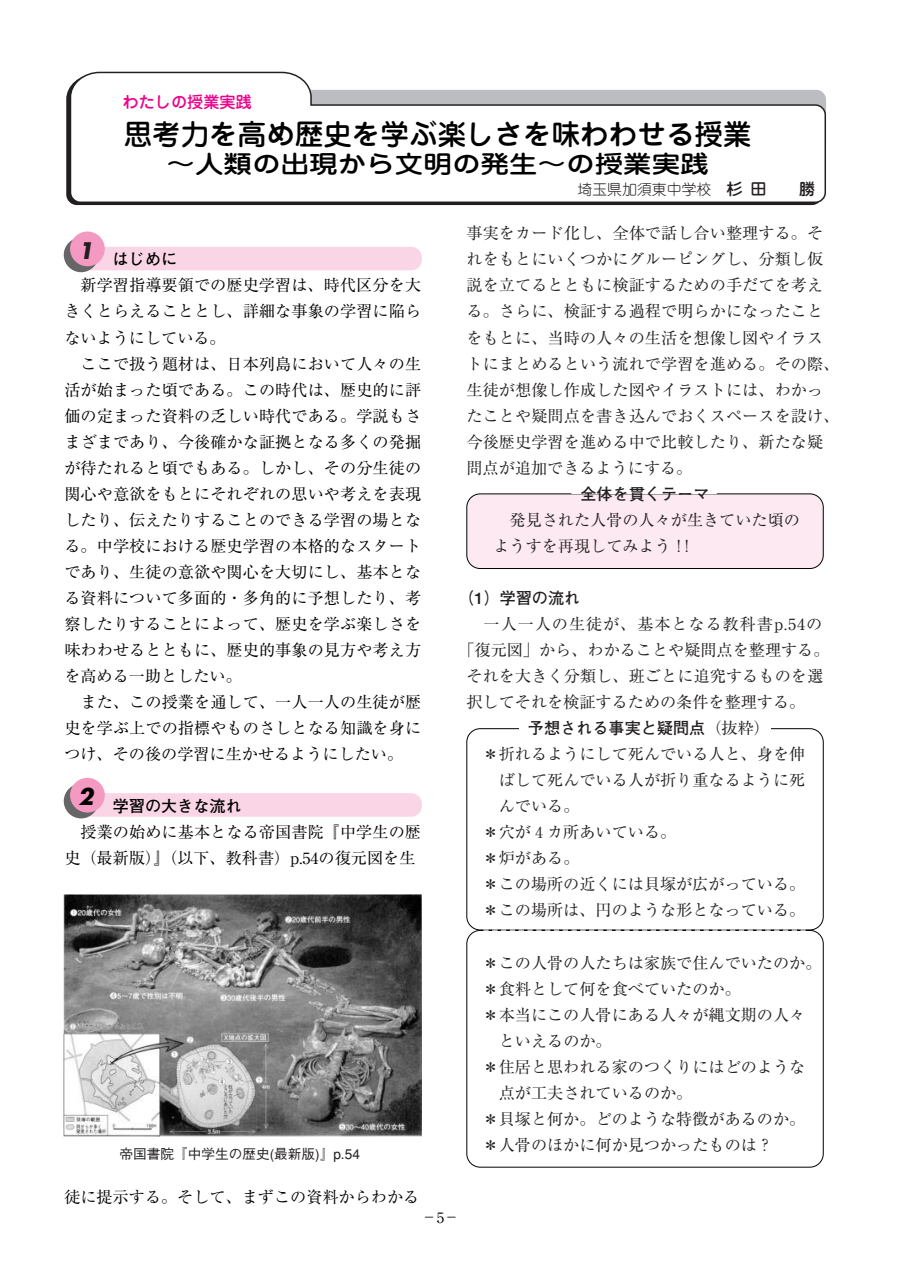
<style>
.page{position:relative;width:902px;height:1274px;background:#fff}
.page>*{position:absolute;margin:0;border:0;box-sizing:border-box;transform-origin:0 0}
.t1{font:500 28.53px "Jun 34";color:#000}
.t2{font:500 24.32px "Jun 34";color:#000;scale:1.18 1}
.t3{font:italic 700 22.4px "Futura";color:#231f20}
.t4{font:italic 700 22.4px "Futura";color:#000}
.t5{font:16.1px/26.1px "Ryumin";color:#231f20}
.t6{font:16.1px/26.1px "Ryumin";letter-spacing:.005em;color:#000;text-align:justify}
.t7{font:700 16.1px "Futo Go B101";color:#231f20}
.t8{font:16.1px "Ryumin";letter-spacing:.06em;color:#231f20}
.t9{font:700 16.1px "Futo Go B101";color:#000}
.t10{font:500 16.1px "Jun 34";color:#ed028c}
.t11{font:300 14.88px "Jun 101";color:#231f20}
.t12{font:14.88px "Ryumin";color:#000}
.t13{font:500 13.65px "Gothic BBB";color:#231f20}
.s1{font-family:"Jun 34";font-weight:500;font-size:16.1px}
.s2{font-family:"Ryumin";font-weight:400}
</style>
<div class="page">
<div style="left:467px;top:494px;width:355px;height:74px;background:#fce9f1;border-radius:13px"></div>
<div style="left:466px;top:494px;width:357px;height:75px;border:1px solid #000;border-radius:13px"></div>
<div style="left:466px;top:728px;width:357px;height:202px;border:1px solid #000;border-radius:13px"></div>
<div style="left:519px;top:724px;width:252px;height:8px;background:#fff"></div>
<div style="left:466px;top:930px;width:357px;height:237px;border:1px solid #000;border-radius:13px"></div>
<div style="left:82px;top:247px;width:339px;height:23px;background:#fad5e5;border-radius:11px"></div>
<div style="left:64px;top:238px;width:34px;height:34px;background:#666;border-radius:50%"></div>
<div style="left:70px;top:232px;width:35px;height:34px;background:#f499c2;border-radius:50%"></div>
<div style="left:82px;top:793px;width:339px;height:24px;background:#fad5e5;border-radius:11px"></div>
<div style="left:64px;top:784px;width:34px;height:34px;background:#666;border-radius:50%"></div>
<div style="left:70px;top:778px;width:35px;height:35px;background:#f499c2;border-radius:50%"></div>
<svg style="left:483px;top:930px;width:322px;height:1px"></svg>
<svg style="left:66px;top:89px;width:750px;height:117px;fill:#231f20"></svg>
<svg style="left:69px;top:71px;width:757px;height:133px"></svg>
<div style="left:62px;top:891px;width:363px;height:249px;background:linear-gradient(to right,#fff,#fff)"></div>
<img style="left:64px;top:894px;width:358px;height:242px">
<p class="t10" style="left:123px;top:95px;width:130px">わたしの授業実践</p>
<h1 class="t1" style="left:124px;top:123px;width:629px">思考力を高め歴史を学ぶ楽しさを味わわせる授業</h1>
<h2 class="t2" style="left:166px;top:155px;width:461px">～人類の出現から文明の発生～の授業実践</h2>
<p class="t11" style="left:577px;top:184px;width:239px">埼玉県加須東中学校 <span class="s1">杉田　勝</span></p>
<h3 class="t3" style="left:78px;top:240px;width:17px">1</h3>
<p class="t9" style="left:113px;top:253px;width:66px">はじめに</p>
<p class="t6" style="left:64px;top:275px;width:358px;text-indent:16px">新学習指導要領での歴史学習は、時代区分を大きくとらえることとし、詳細な事象の学習に陥らないようにしている。</p>
<p class="t6" style="left:64px;top:353px;width:358px;text-indent:16px">ここで扱う題材は、日本列島において人々の生活が始まった頃である。この時代は、歴史的に評価の定まった資料の乏しい時代である。学説もさまざまであり、今後確かな証拠となる多くの発掘が待たれると頃でもある。しかし、その分生徒の関心や意欲をもとにそれぞれの思いや考えを表現したり、伝えたりすることのできる学習の場となる。中学校における歴史学習の本格的なスタートであり、生徒の意欲や関心を大切にし、基本となる資料について多面的・多角的に予想したり、考察したりすることによって、歴史を学ぶ楽しさを味わわせるとともに、歴史的事象の見方や考え方を高める一助としたい。</p>
<p class="t6" style="left:64px;top:691px;width:358px;text-indent:16px">また、この授業を通して、一人一人の生徒が歴史を学ぶ上での指標やものさしとなる知識を身につけ、その後の学習に生かせるようにしたい。</p>
<p class="t9" style="left:113px;top:800px;width:130px">学習の大きな流れ</p>
<p class="t6" style="left:64px;top:821px;width:358px;text-indent:16px">授業の始めに基本となる帝国書院『中学生の歴史（最新版）』（以下、教科書）p.54の復元図を生</p>
<h3 class="t4" style="left:78px;top:786px;width:17px">2</h3>
<p class="t13" style="left:119px;top:1149px;width:242px">帝国書院『中学生の歴史(最新版)』p.54</p>
<p class="t6" style="left:64px;top:1186px;width:356px">徒に提示する。そして、まずこの資料からわかる</p>
<p class="t12" style="left:421px;top:1213px;width:39px">－5－</p>
<p class="t5" style="left:466px;top:222px;width:374px">事実をカード化し、全体で話し合い整理する。それをもとにいくつかにグルーピングし、分類し仮説を立てるとともに検証するための手だてを考える。さらに、検証する過程で明らかになったことをもとに、当時の人々の生活を想像し図やイラストにまとめるという流れで学習を進める。その際、生徒が想像し作成した図やイラストには、わかったことや疑問点を書き込んでおくスペースを設け、今後歴史学習を進める中で比較したり、新たな疑問点が追加できるようにする。</p>
<p class="t7" style="left:580px;top:488px;width:130px">全体を貫くテーマ</p>
<p class="t5" style="left:493px;top:509px;width:308px;text-indent:16px">発見された人骨の人々が生きていた頃のようすを再現してみよう！！</p>
<p class="t7" style="left:458px;top:592px;width:123px">（1）学習の流れ</p>
<p class="t8" style="left:483px;top:618px;width:340px">一人一人の生徒が、基本となる教科書p.54の</p>
<p class="t5" style="left:458px;top:639px;width:372px">「復元図」から、わかることや疑問点を整理する。</p>
<p class="t5" style="left:466px;top:665px;width:358px">それを大きく分類し、班ごとに追究するものを選</p>
<p class="t5" style="left:466px;top:691px;width:340px">択してそれを検証するための条件を整理する。</p>
<p class="t7" style="left:528px;top:722px;width:243px">予想される事実と疑問点<span class="s2">（抜粋）</span></p>
<p class="t5" style="left:482px;top:743px;width:324px">＊折れるようにして死んでいる人と、身を伸</p>
<p class="t5" style="left:498px;top:769px;width:308px">ばして死んでいる人が折り重なるように死</p>
<p class="t5" style="left:498px;top:795px;width:82px">んでいる。</p>
<p class="t5" style="left:482px;top:821px;width:195px">＊穴が４カ所あいている。</p>
<p class="t5" style="left:482px;top:847px;width:98px">＊炉がある。</p>
<p class="t5" style="left:482px;top:873px;width:324px">＊この場所の近くには貝塚が広がっている。</p>
<p class="t5" style="left:482px;top:900px;width:324px">＊この場所は、円のような形となっている。</p>
<p class="t5" style="left:482px;top:952px;width:332px">＊この人骨の人たちは家族で住んでいたのか｡</p>
<p class="t5" style="left:482px;top:978px;width:259px">＊食料として何を食べていたのか。</p>
<p class="t5" style="left:482px;top:1004px;width:324px">＊本当にこの人骨にある人々が縄文期の人々</p>
<p class="t5" style="left:498px;top:1030px;width:114px">といえるのか。</p>
<p class="t5" style="left:482px;top:1056px;width:324px">＊住居と思われる家のつくりにはどのような</p>
<p class="t5" style="left:498px;top:1082px;width:195px">点が工夫されているのか。</p>
<p class="t5" style="left:482px;top:1108px;width:324px">＊貝塚と何か。どのような特徴があるのか。</p>
<p class="t5" style="left:482px;top:1134px;width:292px">＊人骨のほかに何か見つかったものは？</p>
</div>
